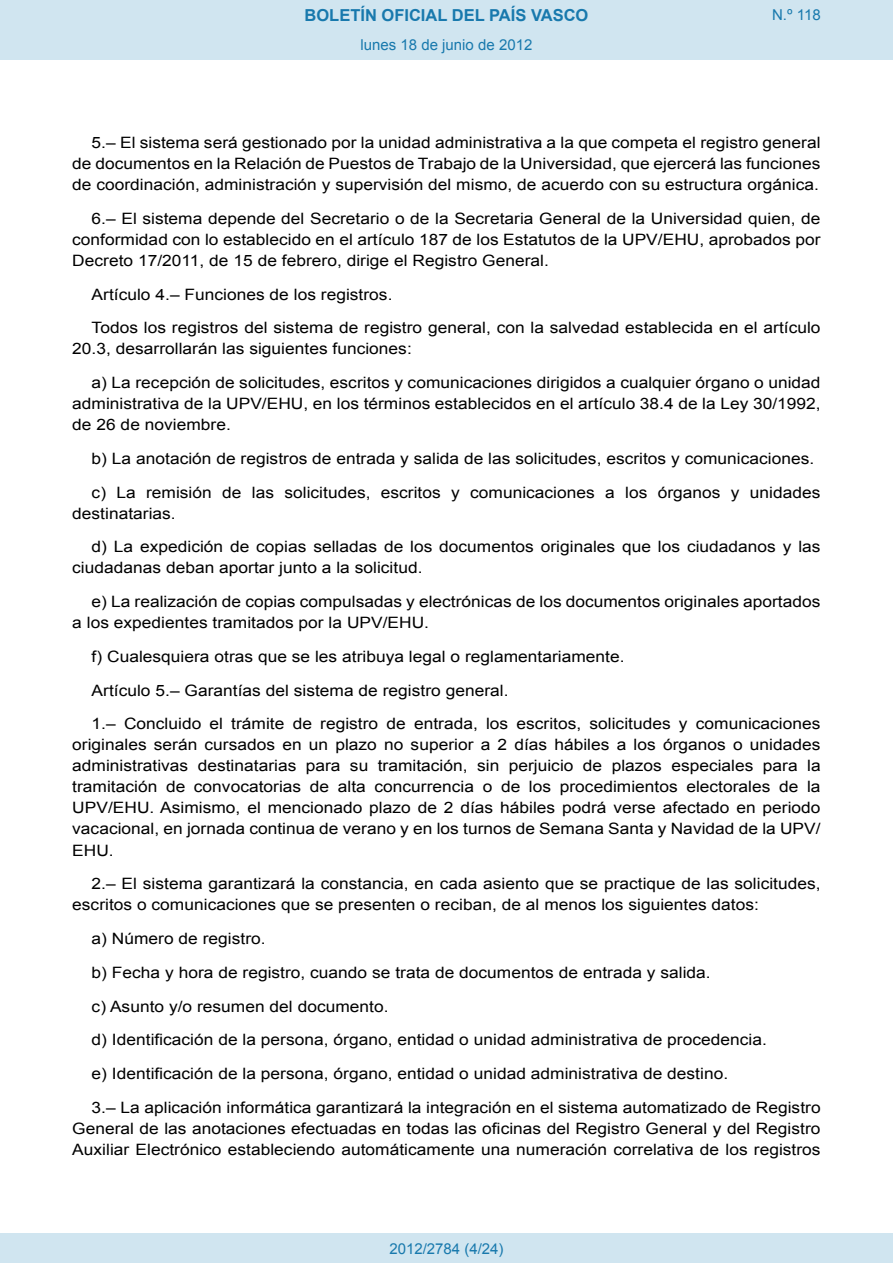
<style>
.page{position:relative;width:893px;height:1263px;background:#fff}
.page>*{position:absolute;margin:0;border:0;box-sizing:border-box;transform-origin:0 0}
.t1{font:700 16.5px "Arial";color:#1879ad}
.BOPVDetalle{font:15.6px/21px "Arial";color:#000;text-align:justify;scale:1.11 1}
.Paginacion_Centro{font:15px "Arial";color:#1879ad}
</style>
<div class="page">
<div style="left:0;top:0;width:893px;height:60px;background:#d0e5f0"></div>
<div style="left:0;top:1233px;width:893px;height:30px;background:#d0e5f0"></div>
<p class="t1" style="left:305px;top:4px;width:285px">BOLETÍN OFICIAL DEL PAÍS VASCO</p>
<p class="Paginacion_Centro" style="left:361px;top:35px;width:173px">lunes 18 de junio de 2012</p>
<p class="Paginacion_Centro" style="left:772px;top:5px;width:50px">N.º 118</p>
<p class="BOPVDetalle" style="left:72px;top:132px;width:676px;text-indent:19px">5.– El sistema será gestionado por la unidad administrativa a la que competa el registro general de documentos en la Relación de Puestos de Trabajo de la Universidad, que ejercerá las funciones de coordinación, administración y supervisión del mismo, de acuerdo con su estructura orgánica.</p>
<p class="BOPVDetalle" style="left:72px;top:208px;width:676px;text-indent:19px">6.– El sistema depende del Secretario o de la Secretaria General de la Universidad quien, de conformidad con lo establecido en el artículo 187 de los Estatutos de la UPV/EHU, aprobados por Decreto 17/2011, de 15 de febrero, dirige el Registro General.</p>
<p class="BOPVDetalle" style="left:92px;top:284px;width:273px">Artículo 4.– Funciones de los registros.</p>
<p class="BOPVDetalle" style="left:72px;top:318px;width:676px;text-indent:19px">Todos los registros del sistema de registro general, con la salvedad establecida en el artículo<br>20.3, desarrollarán las siguientes funciones:</p>
<p class="BOPVDetalle" style="left:72px;top:372px;width:676px;text-indent:19px">a) La recepción de solicitudes, escritos y comunicaciones dirigidos a cualquier órgano o unidad administrativa de la UPV/EHU, en los términos establecidos en el artículo 38.4 de la Ley 30/1992, de 26 de noviembre.</p>
<p class="BOPVDetalle" style="left:92px;top:448px;width:652px">b) La anotación de registros de entrada y salida de las solicitudes, escritos y comunicaciones.</p>
<p class="BOPVDetalle" style="left:72px;top:482px;width:676px;text-indent:19px">c) La remisión de las solicitudes, escritos y comunicaciones a los órganos y unidades destinatarias.</p>
<p class="BOPVDetalle" style="left:72px;top:537px;width:676px;text-indent:19px">d) La expedición de copias selladas de los documentos originales que los ciudadanos y las ciudadanas deban aportar junto a la solicitud.</p>
<p class="BOPVDetalle" style="left:72px;top:591px;width:676px;text-indent:19px">e) La realización de copias compulsadas y electrónicas de los documentos originales aportados a los expedientes tramitados por la UPV/EHU.</p>
<p class="BOPVDetalle" style="left:92px;top:646px;width:482px">f) Cualesquiera otras que se les atribuya legal o reglamentariamente.</p>
<p class="BOPVDetalle" style="left:92px;top:680px;width:377px">Artículo 5.– Garantías del sistema de registro general.</p>
<p class="BOPVDetalle" style="left:72px;top:714px;width:676px;text-indent:19px">1.– Concluido el trámite de registro de entrada, los escritos, solicitudes y comunicaciones originales serán cursados en un plazo no superior a 2 días hábiles a los órganos o unidades administrativas destinatarias para su tramitación, sin perjuicio de plazos especiales para la tramitación de convocatorias de alta concurrencia o de los procedimientos electorales de la UPV/EHU. Asimismo, el mencionado plazo de 2 días hábiles podrá verse afectado en periodo vacacional, en jornada continua de verano y en los turnos de Semana Santa y Navidad de la UPV/ EHU.</p>
<p class="BOPVDetalle" style="left:72px;top:873px;width:676px;text-indent:19px">2.– El sistema garantizará la constancia, en cada asiento que se practique de las solicitudes, escritos o comunicaciones que se presenten o reciban, de al menos los siguientes datos:</p>
<p class="BOPVDetalle" style="left:92px;top:928px;width:158px">a) Número de registro.</p>
<p class="BOPVDetalle" style="left:92px;top:962px;width:559px">b) Fecha y hora de registro, cuando se trata de documentos de entrada y salida.</p>
<p class="BOPVDetalle" style="left:92px;top:996px;width:269px">c) Asunto y/o resumen del documento.</p>
<p class="BOPVDetalle" style="left:92px;top:1029px;width:610px">d) Identificación de la persona, órgano, entidad o unidad administrativa de procedencia.</p>
<p class="BOPVDetalle" style="left:92px;top:1063px;width:575px">e) Identificación de la persona, órgano, entidad o unidad administrativa de destino.</p>
<p class="BOPVDetalle" style="left:72px;top:1097px;width:676px;text-indent:19px">3.– La aplicación informática garantizará la integración en el sistema automatizado de Registro General de las anotaciones efectuadas en todas las oficinas del Registro General y del Registro Auxiliar Electrónico estableciendo automáticamente una numeración correlativa de los registros</p>
<p class="Paginacion_Centro" style="left:389px;top:1238px;width:116px">2012/2784 (4/24)</p>
</div>
